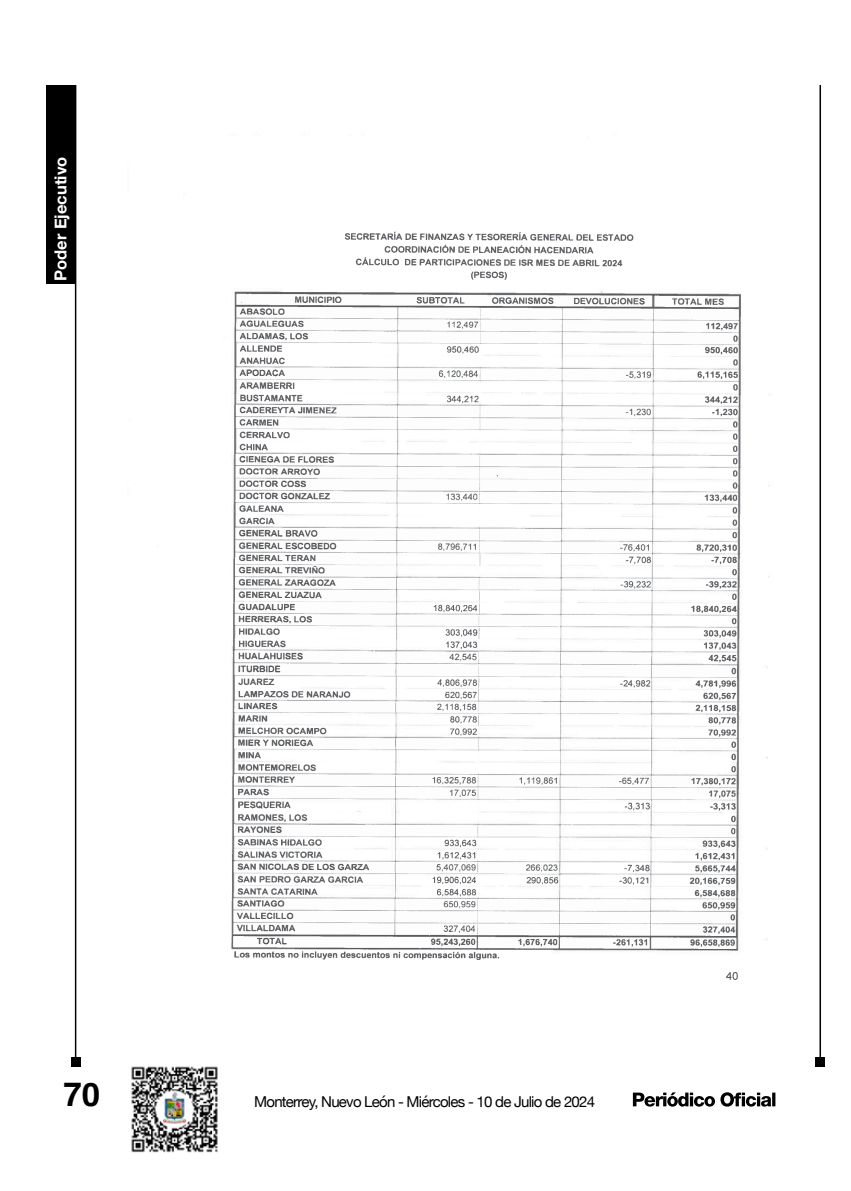
<style>
.page{position:relative;width:851px;height:1191px;background:#fff}
.page>*{position:absolute;margin:0;border:0;box-sizing:border-box;transform-origin:0 0}
.t1{font:700 33px "Helvetica";color:#000}
.t2{font:700 16.5px "Helvetica Neue";color:#fff}
.t3{font:15px "Helvetica Neue";letter-spacing:-.05em;color:#000}
</style>
<div class="page">
<hr style="left:75px;top:85px;width:1px;height:977px;background:#000">
<div style="left:71px;top:1057px;width:9px;height:10px;background:#000"></div>
<hr style="left:819px;top:85px;width:1px;height:977px;background:#000">
<div style="left:814px;top:1057px;width:10px;height:10px;background:#000"></div>
<div style="left:46px;top:85px;width:30px;height:198px;background:#000"></div>
<svg style="left:632px;top:1092px;width:143px;height:14px"></svg>
<img style="left:131px;top:1066px;width:87px;height:87px">
<img style="left:231px;top:293px;width:510px;height:655px">
<img style="left:234px;top:231px;width:416px;height:728px">
<img style="left:689px;top:347px;width:48px;height:632px">
<img style="left:478px;top:554px;width:2px;height:170px">
<p class="t2" style="left:48px;top:281px;width:126px;rotate:-90deg">Poder Ejecutivo</p>
<h1 class="t1" style="left:63px;top:1074px;width:38px">70</h1>
<p class="t3" style="left:254px;top:1090px;width:342px">Monterrey, Nuevo León - Miércoles - 10 de Julio de 2024</p>
</div>
